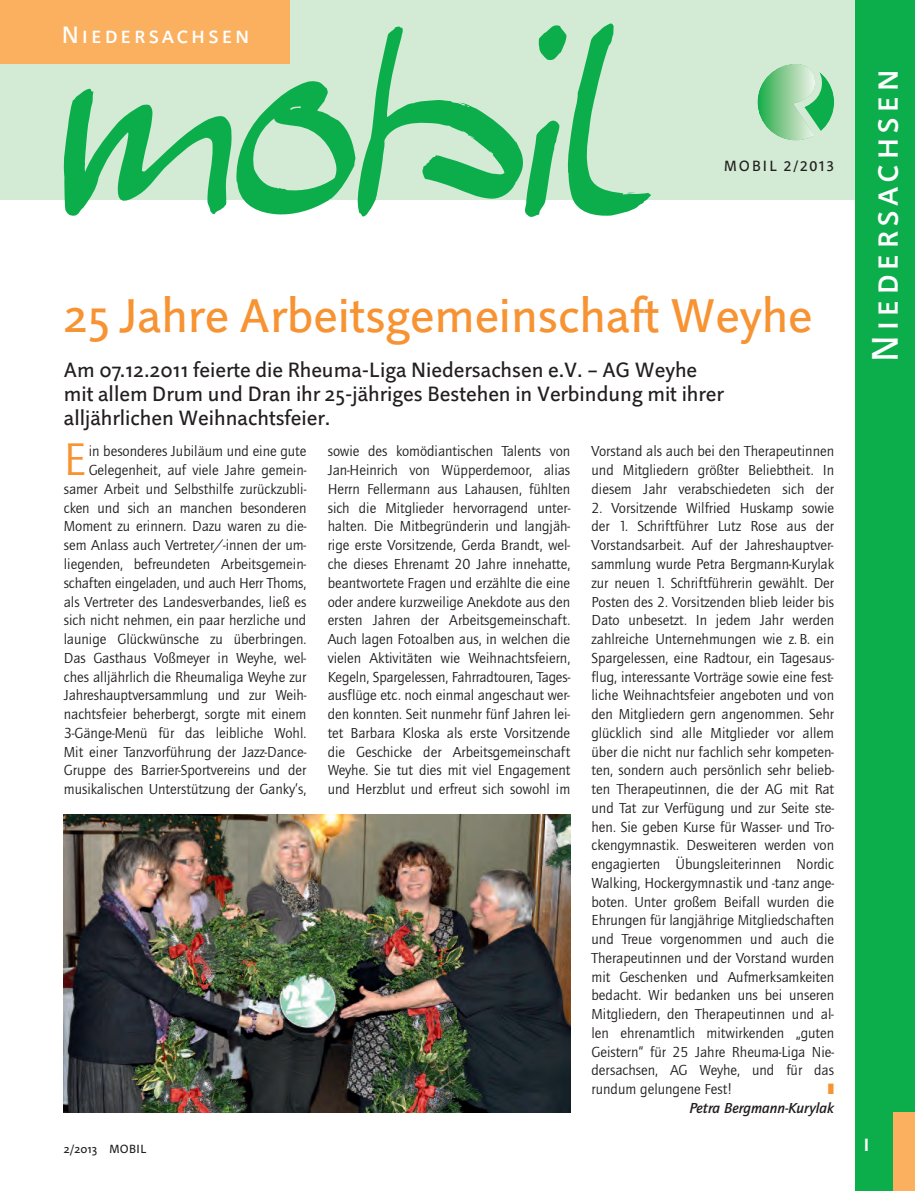
<style>
.page{position:relative;width:915px;height:1191px;background:#fff}
.page>*{position:absolute;margin:0;border:0;box-sizing:border-box;transform-origin:0 0}
.t1{font:48px "Linotype Projekt";color:#f79332}
.t2{font:47.4px "Quay Sans ITC";color:#f79332}
.t3{font:37.5px "Linotype Projekt SC";letter-spacing:.1em;color:#fff}
.t4{font:24px "Linotype Projekt SC";letter-spacing:.1em;color:#fff}
.t5{font:21px/24px "Linotype Projekt";color:#231f20}
.t6{font:700 18px "Linotype Projekt";color:#fff}
.t7{font:15px/18.8px "Quay Sans ITC";color:#231f20;text-align:justify}
.t8{font:italic 500 15px "Quay Sans ITC";color:#231f20}
.t9{font:15px "Linotype Projekt SC";letter-spacing:.13em;color:#231f20}
.t10{font:12px "Linotype Projekt";letter-spacing:.015em;color:#231f20}
</style>
<div class="page">
<div style="left:0;top:0;width:855px;height:200px;background:#d3ead4"></div>
<div style="left:855px;top:0;width:59px;height:1191px;background:#0cae4c"></div>
<div style="left:893px;top:1113px;width:21px;height:78px;background:#fab05f"></div>
<svg style="left:64px;top:23px;width:587px;height:194px"></svg>
<div style="left:0;top:0;width:289px;height:64px;background:#fab05f"></div>
<svg style="left:757px;top:64px;width:76px;height:76px"></svg>
<img style="left:64px;top:814px;width:506px;height:299px">
<h3 class="t4" style="left:62px;top:26px;width:189px">Niedersachsen</h3>
<p class="t9" style="left:724px;top:161px;width:111px">MOBIL 2/2013</p>
<h1 class="t1" style="left:64px;top:299px;width:750px">25 Jahre Arbeitsgemeinschaft Weyhe</h1>
<h3 class="t5" style="left:64px;top:360px;width:661px">Am 07.12.2011 feierte die Rheuma-Liga Niedersachsen e.V. – AG Weyhe mit allem Drum und Dran ihr 25-jähriges Bestehen in Verbindung mit ihrer alljährlichen Weihnachtsfeier.</h3>
<h2 class="t2" style="left:64px;top:441px;width:24px">E</h2>
<p class="t7" style="left:64px;top:443px;width:244px;text-align:right">in besonderes Jubiläum und eine gute Gelegenheit, auf viele Jahre gemein&shy;samer Arbeit und Selbsthilfe zurückzubli&shy;cken und sich an manchen besonderen Moment zu erinnern. Dazu waren zu die&shy;sem Anlass auch Vertreter/-innen der um&shy;liegenden, befreundeten Arbeitsgemein&shy;schaften eingeladen, und auch Herr Thoms, als Vertreter des Landesverbandes, ließ es sich nicht nehmen, ein paar herz liche und launige Glückwünsche zu überbringen.<br>Das Gasthaus Voßmeyer in Weyhe, wel&shy;ches alljährlich die Rheumaliga Weyhe zur Jahreshauptversammlung und zur Weih - nachtsfeier beherbergt, sorgte mit einem 3-Gänge-Menü für das leibliche Wohl.<br>Mit einer Tanzvorführung der Jazz-Dance-Gruppe des Barrier-Sportvereins und der musikalischen Unterstützung der Ganky’s,</p>
<p class="t7" style="left:327px;top:443px;width:244px">sowie des komödiantischen Talents von Jan-Heinrich von Wüpperdemoor, alias Herrn Fellermann aus Lahausen, fühlten sich die Mitglieder hervorragend unter - halten. Die Mitbegründerin und langjäh&shy;rige erste Vorsitzende, Gerda Brandt, wel&shy;che dieses Ehrenamt 20 Jahre innehatte, beantwortete Fragen und erzählte die eine oder andere kurzweilige Anekdote aus den ersten Jahren der Arbeitsgemeinschaft.<br>Auch lagen Fotoalben aus, in welchen die vielen Aktivitäten wie Weihnachtsfeiern, Kegeln, Spargelessen, Fahrradtouren, Tages&shy;ausflüge etc. noch einmal angeschaut wer&shy;den konnten. Seit nunmehr fünf Jahren lei&shy;tet Barbara Kloska als erste Vorsitzende die Geschicke der Arbeitsgemeinschaft Weyhe. Sie tut dies mit viel Engagement und Herzblut und erfreut sich sowohl im</p>
<p class="t7" style="left:591px;top:443px;width:244px">Vorstand als auch bei den Therapeutinnen und Mitgliedern größter Beliebtheit. In diesem Jahr verabschiedeten sich der</p>
<p class="t7" style="left:591px;top:499px;width:244px">2. Vorsitzende Wilfried Huskamp sowie der 1. Schriftführer Lutz Rose aus der Vorstandsarbeit. Auf der Jahreshauptver&shy;sammlung wurde Petra Bergmann-Kurylak zur neuen 1. Schriftführerin gewählt. Der Posten des 2. Vorsitzenden blieb leider bis Dato unbesetzt. In jedem Jahr werden zahlreiche Unternehmungen wie z. B. ein Spargelessen, eine Radtour, ein Tagesaus&shy;flug, interessante Vorträge sowie eine fest&shy;liche Weihnachtsfeier angeboten und von den Mitgliedern gern angenommen. Sehr glücklich sind alle Mitglieder vor allem über die nicht nur fachlich sehr kompeten&shy;ten, sondern auch persönlich sehr belieb&shy;ten Therapeutinnen, die der AG mit Rat und Tat zur Verfügung und zur Seite ste&shy;hen. Sie geben Kurse für Wasser- und Tro&shy;ckengymnastik. Desweiteren werden von engagierten Übungsleiterinnen Nordic Walking, Hockergymnastik und -tanz ange&shy;boten. Unter großem Beifall wurden die Ehrungen für langjährige Mitgliedschaften und Treue vorgenommen und auch die Therapeutinnen und der Vorstand wurden mit Geschenken und Aufmerksamkeiten bedacht. Wir bedanken uns bei unseren Mitgliedern, den Therapeutinnen und al&shy;len ehrenamtlich mitwirkenden „guten Geistern“ für 25 Jahre Rheuma-Liga Nie&shy;dersachsen, AG Weyhe, und für das rundum gelungene Fest!</p>
<p class="t8" style="left:689px;top:1102px;width:146px">Petra Bergmann-Kurylak</p>
<h3 class="t3" style="left:871px;top:362px;width:295px;rotate:-90deg">Niedersachsen</h3>
<p class="t10" style="left:64px;top:1144px;width:84px">2/2013 MOBIL</p>
<p class="t6" style="left:863px;top:1138px;width:7px">I</p>
</div>
